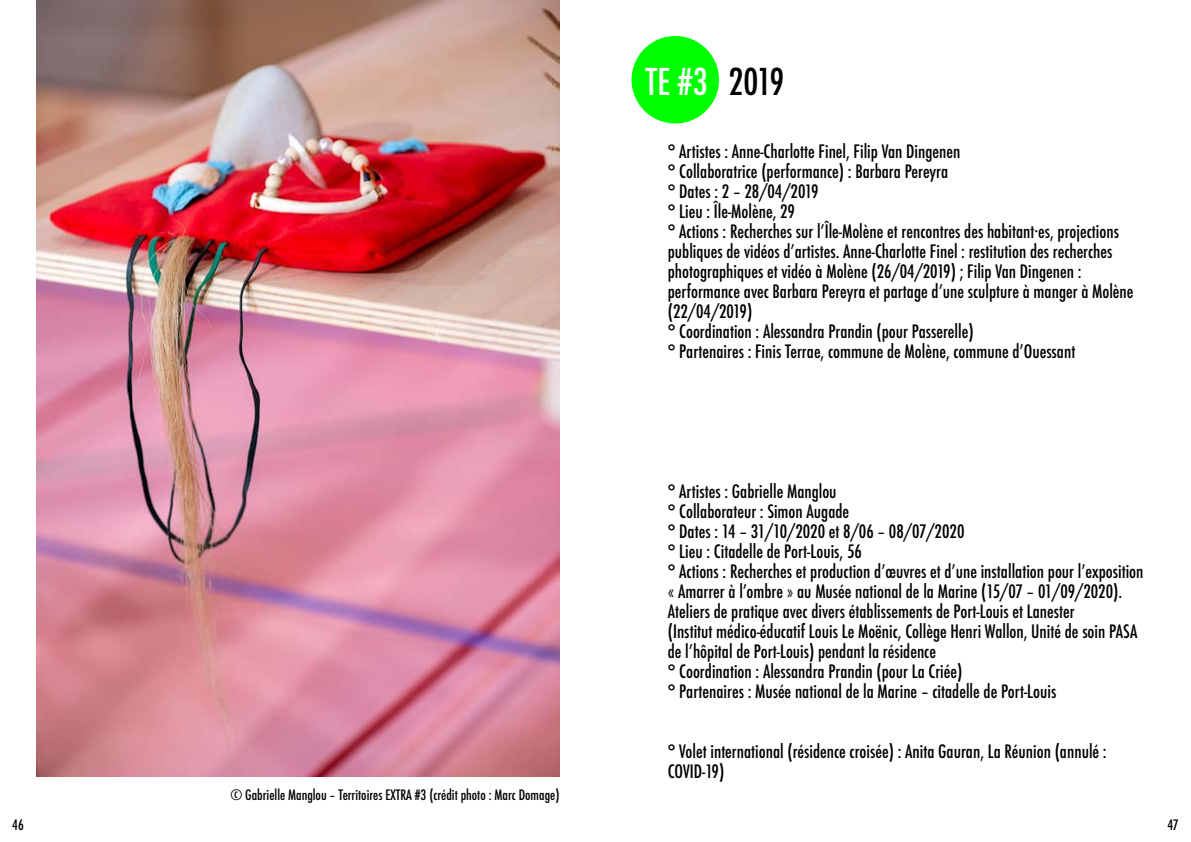
<style>
.page{position:relative;width:1191px;height:842px;background:#fff}
.page>*{position:absolute;margin:0;border:0;box-sizing:border-box;transform-origin:0 0}
.t1{font:500 condensed 36px "Futura";letter-spacing:-.02em;color:#fff}
.t2{font:500 condensed 18px/20px "Futura";color:#000}
.t3{font:500 condensed 14px "Futura";color:#000}
.s1{color:#000}
</style>
<div class="page">
<img style="left:36px;top:0;width:523px;height:776px">
<div style="left:631px;top:36px;width:88px;height:88px;background:#0f0;border-radius:50%"></div>
<h1 class="t1" style="left:645px;top:59px;width:140px">TE #3 <span class="s1">2019</span></h1>
<p class="t2" style="left:668px;top:142px;width:467px">° Artistes : Anne-Charlotte Finel, Filip Van Dingenen<br>° Collaboratrice (performance) : Barbara Pereyra<br>° Dates : 2 – 28/04/2019<br>° Lieu : Île-Molène, 29<br>° Actions : Recherches sur l’Île-Molène et rencontres des habitant·es, projections publiques de vidéos d’artistes. Anne-Charlotte Finel : restitution des recherches photographiques et vidéo à Molène (26/04/2019) ; Filip Van Dingenen : performance avec Barbara Pereyra et partage d’une sculpture à manger à Molène (22/04/2019)<br>° Coordination : Alessandra Prandin (pour Passerelle)<br>° Partenaires : Finis Terrae, commune de Molène, commune d’Ouessant</p>
<p class="t2" style="left:668px;top:482px;width:477px">° Artistes : Gabrielle Manglou<br>° Collaborateur : Simon Augade<br>° Dates : 14 – 31/10/2020 et 8/06 – 08/07/2020<br>° Lieu : Citadelle de Port-Louis, 56<br>° Actions : Recherches et production d’œuvres et d’une installation pour l’exposition « Amarrer à l’ombre » au Musée national de la Marine (15/07 – 01/09/2020).<br>Ateliers de pratique avec divers établissements de Port-Louis et Lanester<br>(Institut médico-éducatif Louis Le Moënic, Collège Henri Wallon, Unité de soin PASA de l’hôpital de Port-Louis) pendant la résidence<br>° Coordination : Alessandra Prandin (pour La Criée)<br>° Partenaires : Musée national de la Marine – citadelle de Port-Louis</p>
<p class="t3" style="left:230px;top:786px;width:331px">© Gabrielle Manglou – Territoires EXTRA #3 (crédit photo : Marc Domage)</p>
<p class="t2" style="left:668px;top:742px;width:440px">° Volet international (résidence croisée) : Anita Gauran, La Réunion (annulé :<br>COVID-19)</p>
<p class="t3" style="left:12px;top:816px;width:13px">46</p>
<p class="t3" style="left:1167px;top:816px;width:13px">47</p>
</div>
